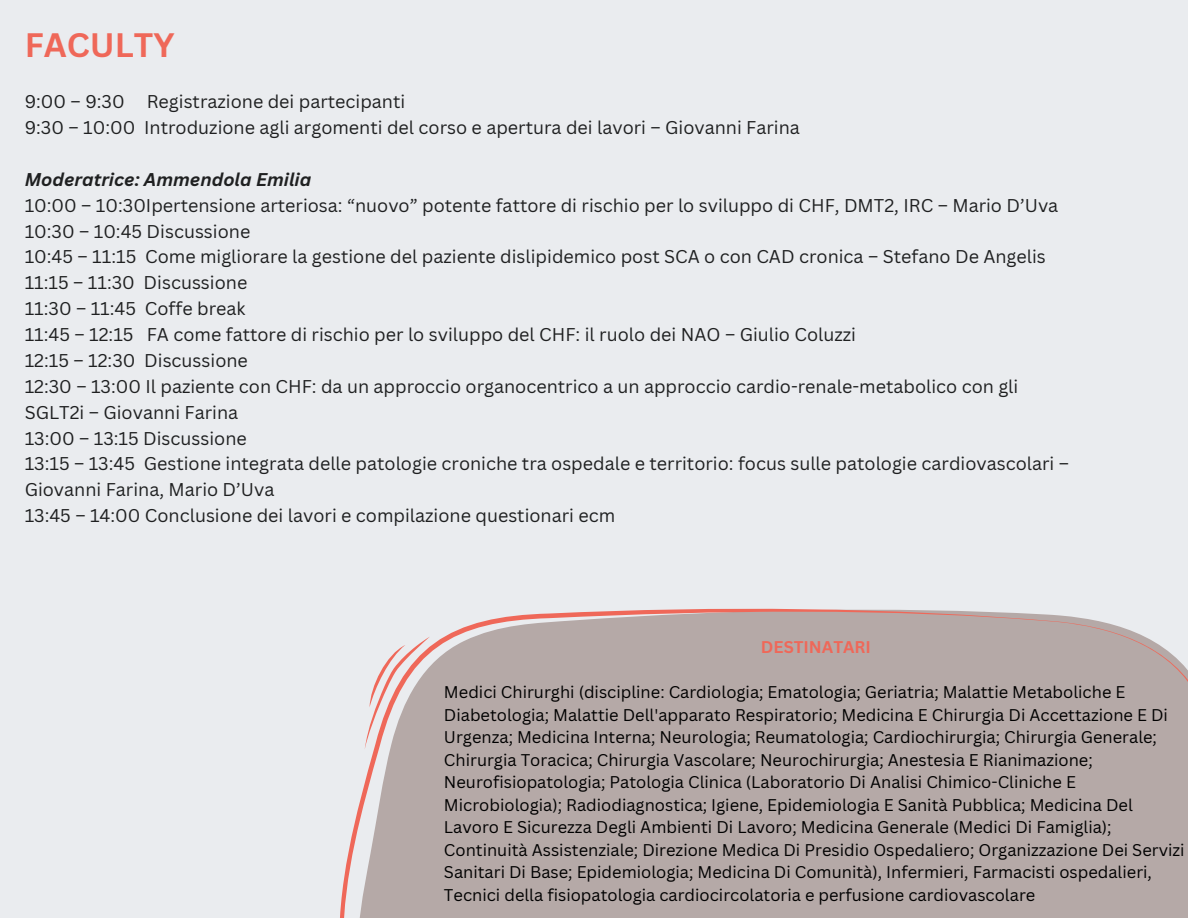
<style>
.page{position:relative;width:1188px;height:918px;background:#eaecef}
.page>*{position:absolute;margin:0;border:0;box-sizing:border-box;transform-origin:0 0}
.t1{font:700 33px "Canva Sans";color:#ef6859}
.t2{font:18px/25.8px "Canva Sans";color:#1f2021}
.t3{font:italic 700 18px "Canva Sans";color:#1f2021}
.t4{font:16.5px/22.5px "Canva Sans";color:#000}
.t5{font:700 16.5px "Canva Sans";color:#ef6859}
</style>
<div class="page">
<svg style="left:340px;top:608px;width:848px;height:310px;background:#b9adab"></svg>
<svg style="left:365px;top:637px;width:65px;height:113px"></svg>
<h1 class="t1" style="left:25px;top:21px;width:151px">FACULTY</h1>
<p class="t2" style="left:25px;top:88px;width:382px">9:00 – 9:30 Registrazione dei partecipanti</p>
<p class="t2" style="left:25px;top:114px;width:777px">9:30 – 10:00 Introduzione agli argomenti del corso e apertura dei lavori – Giovanni Farina</p>
<p class="t3" style="left:25px;top:167px;width:288px">Moderatrice: Ammendola Emilia</p>
<p class="t2" style="left:25px;top:192px;width:1035px">10:00 – 10:30Ipertensione arteriosa: “nuovo” potente fattore di rischio per lo sviluppo di CHF, DMT2, IRC – Mario D’Uva</p>
<p class="t2" style="left:25px;top:218px;width:227px">10:30 – 10:45 Discussione</p>
<p class="t2" style="left:25px;top:244px;width:1023px">10:45 – 11:15 Come migliorare la gestione del paziente dislipidemico post SCA o con CAD cronica – Stefano De Angelis</p>
<p class="t2" style="left:25px;top:269px;width:224px">11:15 – 11:30 Discussione</p>
<p class="t2" style="left:25px;top:295px;width:222px">11:30 – 11:45 Coffe break</p>
<p class="t2" style="left:25px;top:321px;width:833px">11:45 – 12:15 FA come fattore di rischio per lo sviluppo del CHF: il ruolo dei NAO – Giulio Coluzzi</p>
<p class="t2" style="left:25px;top:347px;width:225px">12:15 – 12:30 Discussione</p>
<p class="t2" style="left:25px;top:373px;width:995px">12:30 – 13:00 Il paziente con CHF: da un approccio organocentrico a un approccio cardio-renale-metabolico con gli<br>SGLT2i – Giovanni Farina</p>
<p class="t2" style="left:25px;top:425px;width:224px">13:00 – 13:15 Discussione</p>
<p class="t2" style="left:25px;top:451px;width:1046px">13:15 – 13:45 Gestione integrata delle patologie croniche tra ospedale e territorio: focus sulle patologie cardiovascolari –<br>Giovanni Farina, Mario D’Uva</p>
<p class="t2" style="left:25px;top:502px;width:592px">13:45 – 14:00 Conclusione dei lavori e compilazione questionari ecm</p>
<p class="t5" style="left:761px;top:636px;width:111px">DESTINATARI</p>
<h2 class="t4" style="left:444px;top:681px;width:742px">Medici Chirurghi (discipline: Cardiologia; Ematologia; Geriatria; Malattie Metaboliche E Diabetologia; Malattie Dell'apparato Respiratorio; Medicina E Chirurgia Di Accettazione E Di Urgenza; Medicina Interna; Neurologia; Reumatologia; Cardiochirurgia; Chirurgia Generale; Chirurgia Toracica; Chirurgia Vascolare; Neurochirurgia; Anestesia E Rianimazione; Neurofisiopatologia; Patologia Clinica (Laboratorio Di Analisi Chimico-Cliniche E Microbiologia); Radiodiagnostica; Igiene, Epidemiologia E Sanità Pubblica; Medicina Del Lavoro E Sicurezza Degli Ambienti Di Lavoro; Medicina Generale (Medici Di Famiglia); Continuità Assistenziale; Direzione Medica Di Presidio Ospedaliero; Organizzazione Dei Servizi Sanitari Di Base; Epidemiologia; Medicina Di Comunità), Infermieri, Farmacisti ospedalieri, Tecnici della fisiopatologia cardiocircolatoria e perfusione cardiovascolare</h2>
</div>
